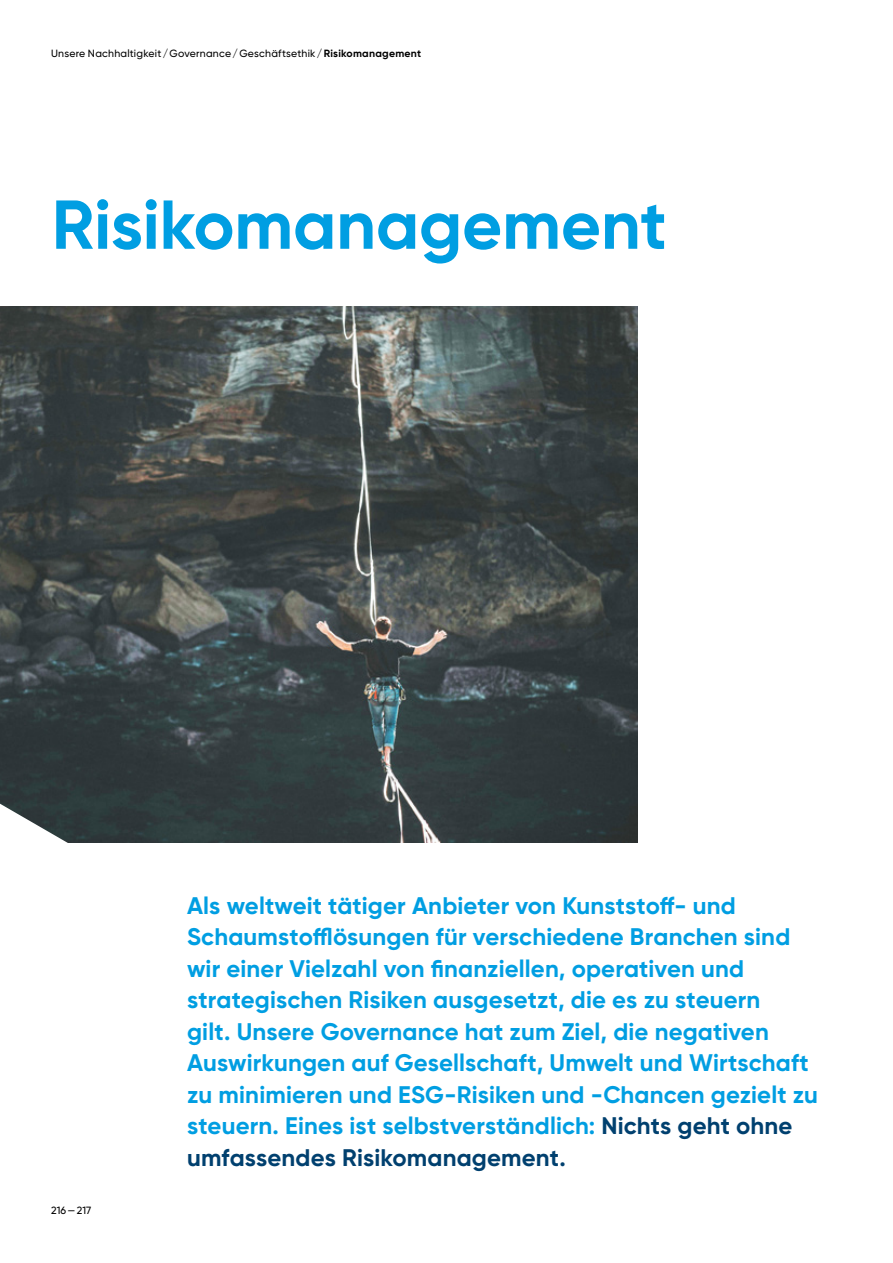
<style>
.page{position:relative;width:893px;height:1263px;background:#fff}
.page>*{position:absolute;margin:0;border:0;box-sizing:border-box;transform-origin:0 0}
.t1{font:700 69px "Gilroy";color:#009ee2}
.t2{font:700 24px/31.5px "Gilroy";letter-spacing:.005em;color:#009ee2}
.t3{font:500 10.5px "Gilroy";letter-spacing:.02em;color:#000}
.s1{font-weight:700}
.s2{color:#00406f}
</style>
<div class="page">
<img style="left:0;top:306px;width:638px;height:536px">
<svg style="left:0;top:804px;width:75px;height:39px"></svg>
<p class="t3" style="left:51px;top:47px;width:372px">Unsere Nachhaltigkeit/Governance/Geschäftsethik/<span class="s1">Risikomanagement</span></p>
<h1 class="t1" style="left:52px;top:181px;width:616px">Risikomanagement</h1>
<p class="t3" style="left:51px;top:1204px;width:42px">216—217</p>
<p class="t2" style="left:187px;top:889px;width:633px">Als weltweit tätiger Anbieter von Kunststoff- und Schaumstofflösungen für verschiedene Branchen sind wir einer Vielzahl von finanziellen, operativen und strategischen Risiken ausgesetzt, die es zu steuern<br>gilt. Unsere Governance hat zum Ziel, die negativen Auswirkungen auf Gesellschaft, Umwelt und Wirtschaft zu minimieren und ESG-Risiken und -Chancen gezielt zu steuern. Eines ist selbstverständlich: <span class="s2">Nichts geht ohne umfassendes Risikomanagement.</span></p>
</div>
